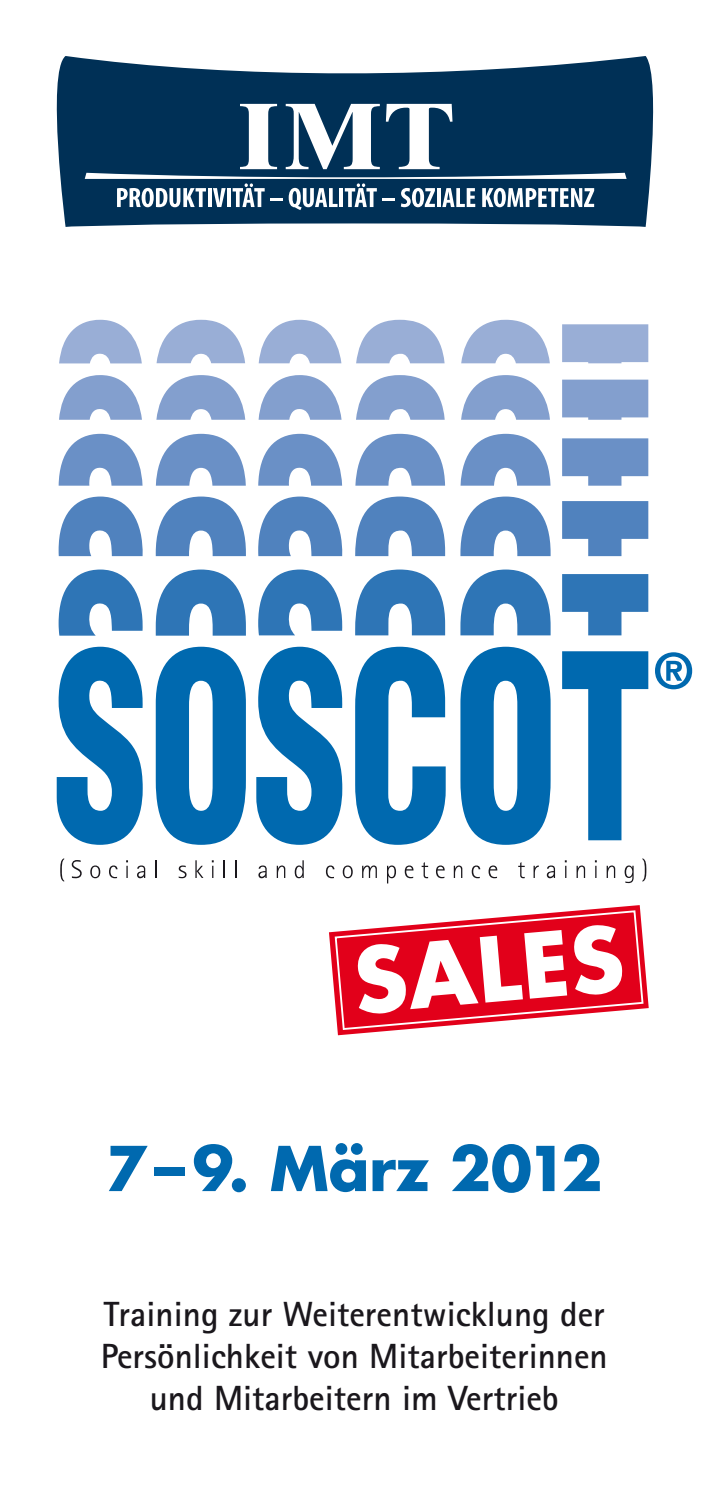
<style>
.page{position:relative;width:709px;height:1489px;background:#fff}
.page>*{position:absolute;margin:0;border:0;box-sizing:border-box;transform-origin:0 0}
.t1{font:700 87px "Futura Std";color:#fff}
.t2{font:700 60px "Futura Std";letter-spacing:-.01em;color:#0069af}
.t3{font:700 35px/42px "Rotis Sans Serif Std";color:#1a171c;text-align:center}
</style>
<div class="page">
<svg style="left:57px;top:646px;width:86px;height:198px"></svg>
<svg style="left:156px;top:646px;width:90px;height:198px"></svg>
<svg style="left:256px;top:646px;width:87px;height:198px"></svg>
<svg style="left:355px;top:646px;width:90px;height:198px"></svg>
<svg style="left:460px;top:646px;width:90px;height:198px"></svg>
<svg style="left:562px;top:651px;width:86px;height:189px"></svg>
<svg style="left:655px;top:652px;width:37px;height:37px"></svg>
<svg style="left:59px;top:569px;width:84px;height:66px"></svg>
<svg style="left:156px;top:569px;width:90px;height:66px"></svg>
<svg style="left:258px;top:569px;width:85px;height:66px"></svg>
<svg style="left:355px;top:569px;width:90px;height:66px"></svg>
<svg style="left:460px;top:569px;width:90px;height:66px"></svg>
<svg style="left:562px;top:574px;width:86px;height:61px"></svg>
<svg style="left:59px;top:496px;width:84px;height:60px"></svg>
<svg style="left:156px;top:496px;width:90px;height:60px"></svg>
<svg style="left:258px;top:496px;width:85px;height:60px"></svg>
<svg style="left:355px;top:496px;width:90px;height:60px"></svg>
<svg style="left:460px;top:496px;width:90px;height:60px"></svg>
<svg style="left:562px;top:501px;width:86px;height:55px"></svg>
<svg style="left:59px;top:434px;width:83px;height:51px"></svg>
<svg style="left:156px;top:434px;width:90px;height:51px"></svg>
<svg style="left:258px;top:434px;width:84px;height:51px"></svg>
<svg style="left:355px;top:434px;width:90px;height:51px"></svg>
<svg style="left:460px;top:434px;width:90px;height:51px"></svg>
<svg style="left:562px;top:438px;width:86px;height:47px;background:#7c9dcd"></svg>
<svg style="left:59px;top:375px;width:83px;height:45px"></svg>
<svg style="left:156px;top:375px;width:89px;height:45px"></svg>
<svg style="left:258px;top:375px;width:83px;height:45px"></svg>
<svg style="left:356px;top:375px;width:89px;height:45px"></svg>
<svg style="left:461px;top:375px;width:89px;height:45px"></svg>
<svg style="left:562px;top:379px;width:86px;height:41px;background:#8aa4d0"></svg>
<svg style="left:59px;top:320px;width:83px;height:43px"></svg>
<svg style="left:156px;top:320px;width:89px;height:43px"></svg>
<svg style="left:259px;top:320px;width:82px;height:43px"></svg>
<svg style="left:356px;top:320px;width:88px;height:43px"></svg>
<svg style="left:461px;top:320px;width:89px;height:43px"></svg>
<div style="left:562px;top:324px;width:86px;height:39px;background:#99aed6"></div>
<svg style="left:60px;top:858px;width:4px;height:23px"></svg>
<svg style="left:72px;top:860px;width:10px;height:18px"></svg>
<svg style="left:90px;top:865px;width:10px;height:13px"></svg>
<svg style="left:109px;top:865px;width:8px;height:13px"></svg>
<svg style="left:126px;top:860px;width:2px;height:18px"></svg>
<svg style="left:137px;top:865px;width:8px;height:13px"></svg>
<svg style="left:155px;top:860px;width:2px;height:18px"></svg>
<svg style="left:179px;top:865px;width:7px;height:13px"></svg>
<svg style="left:195px;top:860px;width:8px;height:18px"></svg>
<svg style="left:212px;top:860px;width:2px;height:18px"></svg>
<svg style="left:223px;top:860px;width:2px;height:18px"></svg>
<svg style="left:235px;top:860px;width:1px;height:18px"></svg>
<svg style="left:258px;top:865px;width:9px;height:13px"></svg>
<svg style="left:277px;top:865px;width:8px;height:13px"></svg>
<svg style="left:295px;top:860px;width:9px;height:18px"></svg>
<svg style="left:326px;top:865px;width:8px;height:13px"></svg>
<svg style="left:343px;top:865px;width:10px;height:13px"></svg>
<svg style="left:362px;top:865px;width:15px;height:13px"></svg>
<svg style="left:387px;top:865px;width:9px;height:18px"></svg>
<svg style="left:405px;top:865px;width:8px;height:13px"></svg>
<svg style="left:421px;top:862px;width:7px;height:16px"></svg>
<svg style="left:436px;top:865px;width:8px;height:13px"></svg>
<svg style="left:454px;top:865px;width:8px;height:13px"></svg>
<svg style="left:472px;top:865px;width:8px;height:13px"></svg>
<svg style="left:488px;top:865px;width:9px;height:13px"></svg>
<svg style="left:518px;top:862px;width:6px;height:16px"></svg>
<svg style="left:533px;top:865px;width:6px;height:13px"></svg>
<svg style="left:547px;top:865px;width:8px;height:13px"></svg>
<svg style="left:565px;top:860px;width:1px;height:18px"></svg>
<svg style="left:576px;top:865px;width:9px;height:13px"></svg>
<svg style="left:595px;top:860px;width:2px;height:18px"></svg>
<svg style="left:606px;top:865px;width:9px;height:13px"></svg>
<svg style="left:624px;top:865px;width:9px;height:18px"></svg>
<svg style="left:642px;top:858px;width:4px;height:23px"></svg>
<svg style="left:57px;top:56px;width:596px;height:171px;fill:#003056"></svg>
<svg style="left:85px;top:104px;width:541px;height:106px"></svg>
<svg style="left:329px;top:905px;width:319px;height:130px"></svg>
<h1 class="t1" style="left:349px;top:923px;width:272px;rotate:-5deg">SALES</h1>
<h2 class="t2" style="left:106px;top:1128px;width:498px">7 – 9. März 2012</h2>
<p class="t3" style="left:101px;top:1292px;width:508px">Training zur Weiterentwicklung der<br>Persönlichkeit von Mitarbeiterinnen und Mitarbeitern im Vertrieb</p>
</div>
